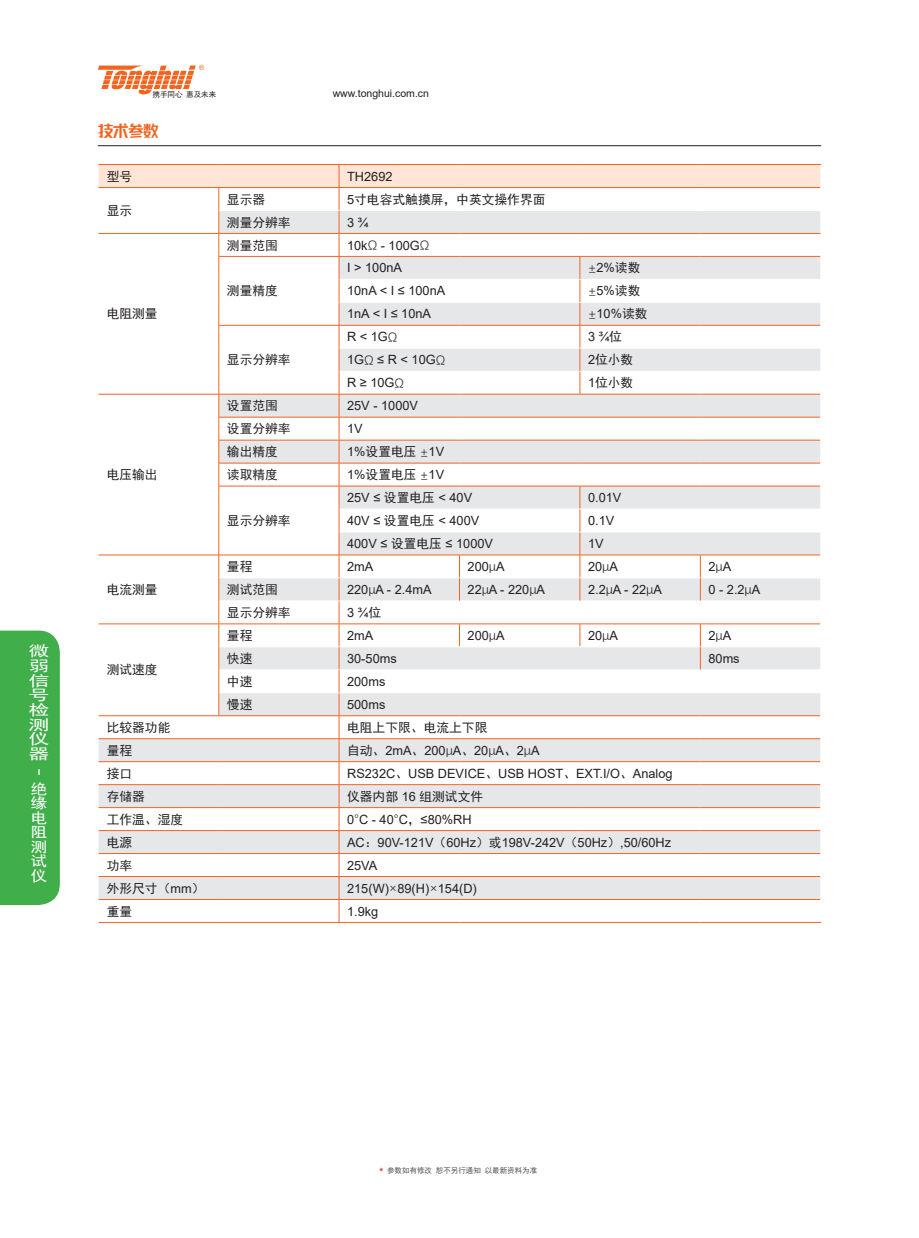
<style>
.page{position:relative;width:919px;height:1238px;background:#fff}
.page>*{position:absolute;margin:0;border:0;box-sizing:border-box;transform-origin:0 0}
.t1{font:21px "Sim Hei";color:#fff;scale:.6 1}
.t2{font:14.7px/14.7px "Sim Hei";color:#fff;text-align:justify;scale:1.43 1}
.t3{font:14.55px/14.5px "Sim Hei";color:#fff;text-align:justify;scale:1.14 1}
.t4{font:14.25px "lianmengqiyilushuaizhengruiheiti";color:#f36421}
.t5{font:12.75px "Arial";color:#231f20}
.t6{font:12.75px "Sim Hei";color:#231f20}
.t7{font:10.5px "Arial";color:#231f20}
.t8{font:7.5px "Sim Hei";color:#535355}
.t9{font:7.5px "Sim Hei";color:#231f20}
.s1{font-family:"Arial"}
.s2{font-family:"Deng Xian"}
.s3{font-family:"Sim Hei"}
.s4{color:#d1232a}
</style>
<div class="page">
<div style="left:0;top:630px;width:60px;height:274px;background:#40ae49"></div>
<svg style="left:98px;top:65px;width:106px;height:29px"></svg>
<hr style="left:99px;top:922px;width:120px;height:1px;background:#f36421">
<hr style="left:219px;top:922px;width:120px;height:1px;background:#f36421">
<hr style="left:339px;top:922px;width:120px;height:1px;background:#f36421">
<hr style="left:459px;top:922px;width:121px;height:1px;background:#f36421">
<hr style="left:580px;top:922px;width:120px;height:1px;background:#f36421">
<hr style="left:700px;top:922px;width:121px;height:1px;background:#f36421">
<svg style="left:99px;top:164px;width:722px;height:758px"></svg>
<hr style="left:98px;top:145px;width:723px;height:1px;background:#231f20">
<p class="t2" style="left:29px;top:643px;width:16px">微弱信号检测仪器</p>
<h1 class="t1" style="left:50px;top:768px;width:12px;rotate:90deg">-</h1>
<p class="t3" style="left:31px;top:781px;width:15px">绝缘电阻测试仪</p>
<p class="t9" style="left:152px;top:91px;width:65px">携手同心 惠及未来</p>
<p class="t7" style="left:332px;top:86px;width:98px">www.tonghui.com.cn</p>
<p class="t4" style="left:98px;top:123px;width:62px">技术参数</p>
<p class="t6" style="left:107px;top:170px;width:27px">型号</p>
<p class="t5" style="left:347px;top:167px;width:47px">TH2692</p>
<p class="t6" style="left:107px;top:204px;width:27px">显示</p>
<p class="t6" style="left:227px;top:193px;width:40px">显示器</p>
<p class="t6" style="left:347px;top:193px;width:200px"><span class="s1">5</span>寸电容式触摸屏，中英文操作界面</p>
<p class="t6" style="left:227px;top:215px;width:65px">测量分辨率</p>
<p class="t5" style="left:347px;top:213px;width:23px">3 ¾</p>
<p class="t6" style="left:107px;top:307px;width:52px">电阻测量</p>
<p class="t6" style="left:107px;top:468px;width:52px">电压输出</p>
<p class="t6" style="left:107px;top:583px;width:52px">电流测量</p>
<p class="t6" style="left:107px;top:663px;width:52px">测试速度</p>
<p class="t6" style="left:227px;top:238px;width:52px">测量范围</p>
<p class="t5" style="left:347px;top:236px;width:84px">10k<span class="s2">Ω</span> - 100G<span class="s2">Ω</span></p>
<p class="t6" style="left:227px;top:284px;width:52px">测量精度</p>
<p class="t5" style="left:347px;top:259px;width:56px">I &gt; 100nA</p>
<p class="t5" style="left:588px;top:259px;width:54px"><span class="s2">±</span>2%<span class="s3">读数</span></p>
<p class="t5" style="left:347px;top:282px;width:100px">10nA &lt; I ≤ 100nA</p>
<p class="t5" style="left:588px;top:282px;width:54px"><span class="s2">±</span>5%<span class="s3">读数</span></p>
<p class="t5" style="left:347px;top:305px;width:85px">1nA &lt; I ≤ 10nA</p>
<p class="t5" style="left:588px;top:305px;width:61px"><span class="s2">±</span>10%<span class="s3">读数</span></p>
<p class="t6" style="left:227px;top:353px;width:65px">显示分辨率</p>
<p class="t5" style="left:347px;top:328px;width:52px">R &lt; 1G<span class="s2">Ω</span></p>
<p class="t5" style="left:588px;top:328px;width:36px">3 ¾<span class="s3">位</span></p>
<p class="t5" style="left:347px;top:351px;width:100px">1G<span class="s2">Ω</span> ≤ R &lt; 10G<span class="s2">Ω</span></p>
<p class="t6" style="left:588px;top:353px;width:47px"><span class="s1">2</span>位小数</p>
<p class="t5" style="left:347px;top:374px;width:58px">R ≥ 10G<span class="s2">Ω</span></p>
<p class="t6" style="left:588px;top:376px;width:47px"><span class="s1">1</span>位小数</p>
<p class="t6" style="left:227px;top:399px;width:52px">设置范围</p>
<p class="t5" style="left:347px;top:397px;width:72px">25V - 1000V</p>
<p class="t6" style="left:227px;top:422px;width:65px">设置分辨率</p>
<p class="t5" style="left:347px;top:420px;width:17px">1V</p>
<p class="t6" style="left:227px;top:445px;width:52px">输出精度</p>
<p class="t5" style="left:347px;top:443px;width:99px">1%<span class="s3">设置电压</span> <span class="s2">±</span>1V</p>
<p class="t6" style="left:227px;top:468px;width:52px">读取精度</p>
<p class="t5" style="left:347px;top:466px;width:99px">1%<span class="s3">设置电压</span> <span class="s2">±</span>1V</p>
<p class="t6" style="left:227px;top:514px;width:65px">显示分辨率</p>
<p class="t5" style="left:347px;top:489px;width:126px">25V ≤ <span class="s3">设置电压</span> &lt; 40V</p>
<p class="t5" style="left:588px;top:489px;width:35px">0.01V</p>
<p class="t5" style="left:347px;top:512px;width:134px">40V ≤ <span class="s3">设置电压</span> &lt; 400V</p>
<p class="t5" style="left:588px;top:512px;width:28px">0.1V</p>
<p class="t5" style="left:347px;top:535px;width:147px">400V ≤ <span class="s3">设置电压</span> ≤ 1000V</p>
<p class="t5" style="left:588px;top:535px;width:17px">1V</p>
<p class="t6" style="left:227px;top:560px;width:27px">量程</p>
<p class="t5" style="left:347px;top:557px;width:28px">2mA</p>
<p class="t5" style="left:467px;top:557px;width:38px">200<span class="s2">μ</span>A</p>
<p class="t5" style="left:588px;top:557px;width:31px">20<span class="s2">μ</span>A</p>
<p class="t5" style="left:708px;top:557px;width:24px">2<span class="s2">μ</span>A</p>
<p class="t6" style="left:227px;top:583px;width:52px">测试范围</p>
<p class="t5" style="left:347px;top:580px;width:86px">220<span class="s2">μ</span>A - 2.4mA</p>
<p class="t5" style="left:467px;top:580px;width:79px">22<span class="s2">μ</span>A - 220<span class="s2">μ</span>A</p>
<p class="t5" style="left:588px;top:580px;width:75px">2.2<span class="s2">μ</span>A - 22<span class="s2">μ</span>A</p>
<p class="t5" style="left:708px;top:580px;width:53px">0 - 2.2<span class="s2">μ</span>A</p>
<p class="t6" style="left:227px;top:606px;width:65px">显示分辨率</p>
<p class="t5" style="left:347px;top:603px;width:36px">3 ¾<span class="s3">位</span></p>
<p class="t6" style="left:227px;top:629px;width:27px">量程</p>
<p class="t5" style="left:347px;top:626px;width:28px">2mA</p>
<p class="t5" style="left:467px;top:626px;width:38px">200<span class="s2">μ</span>A</p>
<p class="t5" style="left:588px;top:626px;width:31px">20<span class="s2">μ</span>A</p>
<p class="t5" style="left:708px;top:626px;width:24px">2<span class="s2">μ</span>A</p>
<p class="t6" style="left:227px;top:652px;width:27px">快速</p>
<p class="t5" style="left:347px;top:649px;width:51px">30-50ms</p>
<p class="t5" style="left:708px;top:649px;width:33px">80ms</p>
<p class="t6" style="left:227px;top:675px;width:27px">中速</p>
<p class="t5" style="left:347px;top:672px;width:40px">200ms</p>
<p class="t6" style="left:227px;top:698px;width:27px">慢速</p>
<p class="t5" style="left:347px;top:695px;width:40px">500ms</p>
<p class="t6" style="left:107px;top:720px;width:65px">比较器功能</p>
<p class="t6" style="left:347px;top:720px;width:142px">电阻上下限、电流上下限</p>
<p class="t6" style="left:107px;top:743px;width:27px">量程</p>
<p class="t5" style="left:347px;top:741px;width:194px"><span class="s3">自动、</span>2mA<span class="s3">、</span>200<span class="s2">μ</span>A<span class="s3">、</span>20<span class="s2">μ</span>A<span class="s3">、</span>2<span class="s2">μ</span>A</p>
<p class="t6" style="left:107px;top:766px;width:27px">接口</p>
<p class="t5" style="left:347px;top:764px;width:327px">RS232C<span class="s3">、</span>USB DEVICE<span class="s3">、</span>USB HOST<span class="s3">、</span>EXT.I/O<span class="s3">、</span>Analog</p>
<p class="t6" style="left:107px;top:789px;width:40px">存储器</p>
<p class="t6" style="left:347px;top:789px;width:138px">仪器内部 <span class="s1">16</span> 组测试文件</p>
<p class="t6" style="left:107px;top:812px;width:78px">工作温、湿度</p>
<p class="t5" style="left:347px;top:810px;width:126px">0<span class="s2">°</span>C - 40<span class="s2">°</span>C<span class="s3">，</span>≤80%RH</p>
<p class="t6" style="left:107px;top:835px;width:27px">电源</p>
<p class="t5" style="left:347px;top:833px;width:325px">AC<span class="s3">：</span>90V-121V<span class="s3">（</span>60Hz<span class="s3">）或</span>198V-242V<span class="s3">（</span>50Hz<span class="s3">）</span>,50/60Hz</p>
<p class="t6" style="left:107px;top:858px;width:27px">功率</p>
<p class="t5" style="left:347px;top:856px;width:32px">25VA</p>
<p class="t6" style="left:107px;top:881px;width:99px">外形尺寸（<span class="s1">mm</span>）</p>
<p class="t5" style="left:347px;top:879px;width:131px">215(W)<span class="s2">×</span>89(H)<span class="s2">×</span>154(D)</p>
<p class="t6" style="left:107px;top:904px;width:27px">重量</p>
<p class="t5" style="left:347px;top:902px;width:33px">1.9kg</p>
<p class="t8" style="left:379px;top:1166px;width:159px"><span class="s4">*</span> 参数如有修改 恕不另行通知 以最新资料为准</p>
</div>
